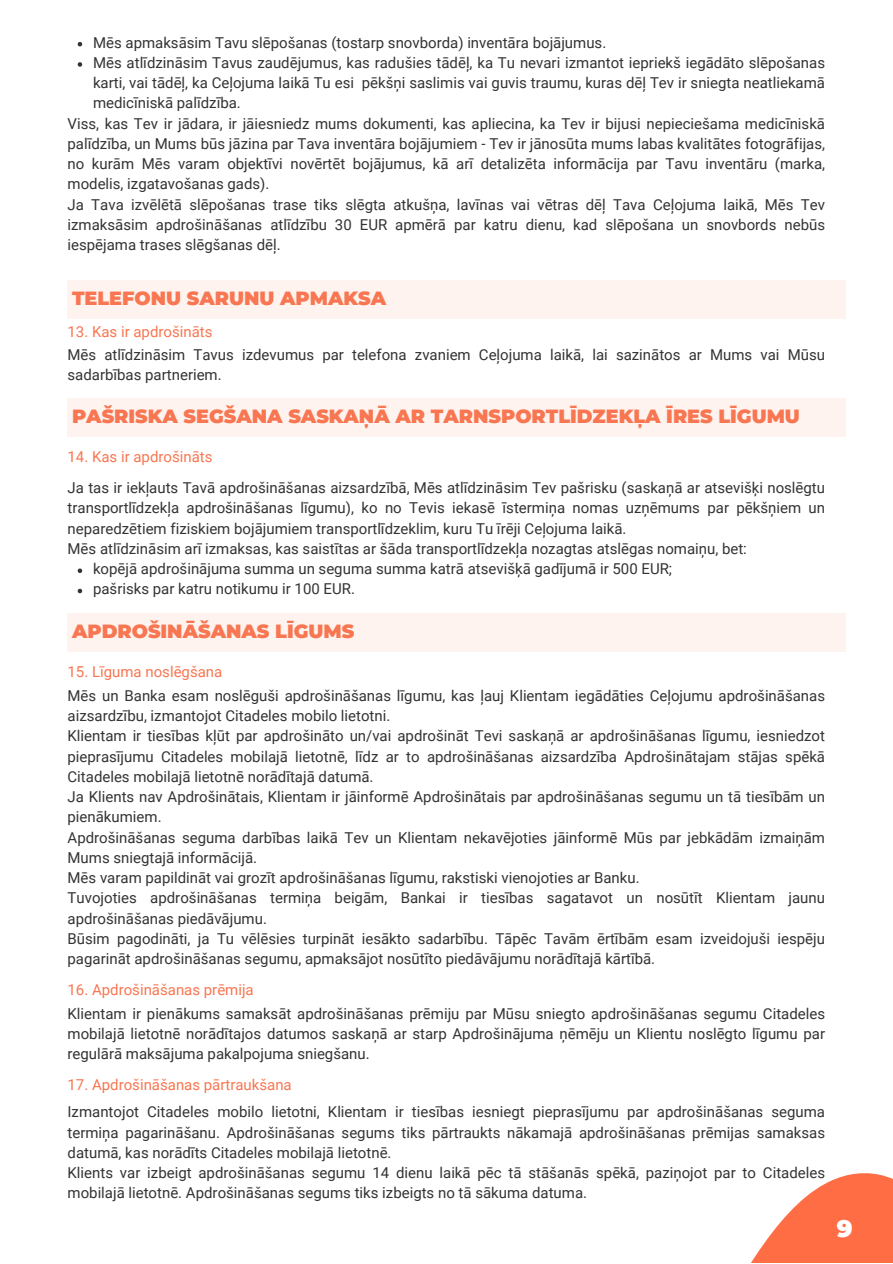
<style>
.page{position:relative;width:893px;height:1264px;background:#fff}
.page>*{position:absolute;margin:0;border:0;box-sizing:border-box;transform-origin:0 0}
.t1{font:900 24px "Montserrat";color:#fff}
.t2{font:900 19.2px "Montserrat";color:#f87651}
.t3{font:15px/20.2px "Roboto";color:#333;text-align:justify}
.t4{font:15px "Roboto";color:#f87651}
</style>
<div class="page">
<svg style="left:751px;top:1173px;width:141px;height:89px"></svg>
<svg style="left:78px;top:42px;width:4px;height:4px"></svg>
<svg style="left:78px;top:62px;width:4px;height:5px"></svg>
<div style="left:68px;top:280px;width:777px;height:38px;background:#fef3ee"></div>
<div style="left:68px;top:398px;width:777px;height:39px;background:#fef3ee"></div>
<svg style="left:78px;top:568px;width:4px;height:5px"></svg>
<svg style="left:78px;top:588px;width:4px;height:5px"></svg>
<div style="left:68px;top:613px;width:777px;height:38px;background:#fef3ee"></div>
<p class="t3" style="left:93px;top:32px;width:514px">Mēs apmaksāsim Tavu slēpošanas (tostarp snovborda) inventāra bojājumus.</p>
<p class="t3" style="left:93px;top:53px;width:733px">Mēs atlīdzināsim Tavus zaudējumus, kas radušies tādēļ, ka Tu nevari izmantot iepriekš iegādāto slēpošanas karti, vai tādēļ, ka Ceļojuma laikā Tu esi pēkšņi saslimis vai guvis traumu, kuras dēļ Tev ir sniegta neatliekamā medicīniskā palīdzība.</p>
<p class="t3" style="left:68px;top:113px;width:759px">Viss, kas Tev ir jādara, ir jāiesniedz mums dokumenti, kas apliecina, ka Tev ir bijusi nepieciešama medicīniskā palīdzība, un Mums būs jāzina par Tava inventāra bojājumiem - Tev ir jānosūta mums labas kvalitātes fotogrāfijas, no kurām Mēs varam objektīvi novērtēt bojājumus, kā arī detalizēta informācija par Tavu inventāru (marka, modelis, izgatavošanas gads).</p>
<p class="t3" style="left:68px;top:194px;width:759px">Ja Tava izvēlētā slēpošanas trase tiks slēgta atkušņa, lavīnas vai vētras dēļ Tava Ceļojuma laikā, Mēs Tev izmaksāsim apdrošināšanas atlīdzību 30 EUR apmērā par katru dienu, kad slēpošana un snovbords nebūs iespējama trases slēgšanas dēļ.</p>
<p class="t2" style="left:72px;top:286px;width:315px">TELEFONU SARUNU APMAKSA</p>
<p class="t4" style="left:68px;top:322px;width:146px">13. Kas ir apdrošināts</p>
<p class="t3" style="left:68px;top:345px;width:759px">Mēs atlīdzināsim Tavus izdevumus par telefona zvaniem Ceļojuma laikā, lai sazinātos ar Mums vai Mūsu sadarbības partneriem.</p>
<p class="t2" style="left:72px;top:405px;width:729px">PAŠRISKA SEGŠANA SASKAŅĀ AR TARNSPORTLĪDZEKĻA ĪRES LĪGUMU</p>
<p class="t4" style="left:68px;top:448px;width:146px">14. Kas ir apdrošināts</p>
<p class="t3" style="left:68px;top:478px;width:759px">Ja tas ir iekļauts Tavā apdrošināšanas aizsardzībā, Mēs atlīdzināsim Tev pašrisku (saskaņā ar atsevišķi noslēgtu transportlīdzekļa apdrošināšanas līgumu), ko no Tevis iekasē īstermiņa nomas uzņēmums par pēkšņiem un neparedzētiem fiziskiem bojājumiem transportlīdzeklim, kuru Tu īrēji Ceļojuma laikā.</p>
<p class="t3" style="left:68px;top:538px;width:680px">Mēs atlīdzināsim arī izmaksas, kas saistītas ar šāda transportlīdzekļa nozagtas atslēgas nomaiņu, bet:</p>
<p class="t3" style="left:93px;top:559px;width:580px">kopējā apdrošinājuma summa un seguma summa katrā atsevišķā gadījumā ir 500 EUR;</p>
<p class="t3" style="left:93px;top:579px;width:263px">pašrisks par katru notikumu ir 100 EUR.</p>
<p class="t2" style="left:72px;top:619px;width:284px">APDROŠINĀŠANAS LĪGUMS</p>
<p class="t4" style="left:68px;top:663px;width:156px">15. Līguma noslēgšana</p>
<p class="t3" style="left:68px;top:685px;width:759px">Mēs un Banka esam noslēguši apdrošināšanas līgumu, kas ļauj Klientam iegādāties Ceļojumu apdrošināšanas aizsardzību, izmantojot Citadeles mobilo lietotni.</p>
<p class="t3" style="left:68px;top:726px;width:759px">Klientam ir tiesības kļūt par apdrošināto un/vai apdrošināt Tevi saskaņā ar apdrošināšanas līgumu, iesniedzot pieprasījumu Citadeles mobilajā lietotnē, līdz ar to apdrošināšanas aizsardzība Apdrošinātajam stājas spēkā Citadeles mobilajā lietotnē norādītajā datumā.</p>
<p class="t3" style="left:68px;top:786px;width:759px">Ja Klients nav Apdrošinātais, Klientam ir jāinformē Apdrošinātais par apdrošināšanas segumu un tā tiesībām un pienākumiem.</p>
<p class="t3" style="left:68px;top:827px;width:759px">Apdrošināšanas seguma darbības laikā Tev un Klientam nekavējoties jāinformē Mūs par jebkādām izmaiņām<br>Mums sniegtajā informācijā.</p>
<p class="t3" style="left:68px;top:867px;width:573px">Mēs varam papildināt vai grozīt apdrošināšanas līgumu, rakstiski vienojoties ar Banku.</p>
<p class="t3" style="left:68px;top:888px;width:759px">Tuvojoties apdrošināšanas termiņa beigām, Bankai ir tiesības sagatavot un nosūtīt Klientam jaunu apdrošināšanas piedāvājumu.</p>
<p class="t3" style="left:68px;top:928px;width:759px">Būsim pagodināti, ja Tu vēlēsies turpināt iesākto sadarbību. Tāpēc Tavām ērtībām esam izveidojuši iespēju pagarināt apdrošināšanas segumu, apmaksājot nosūtīto piedāvājumu norādītajā kārtībā.</p>
<p class="t4" style="left:68px;top:980px;width:188px">16. Apdrošināšanas prēmija</p>
<p class="t3" style="left:68px;top:1003px;width:759px">Klientam ir pienākums samaksāt apdrošināšanas prēmiju par Mūsu sniegto apdrošināšanas segumu Citadeles mobilajā lietotnē norādītajos datumos saskaņā ar starp Apdrošinājuma ņēmēju un Klientu noslēgto līgumu par regulārā maksājuma pakalpojuma sniegšanu.</p>
<p class="t4" style="left:68px;top:1076px;width:226px">17. Apdrošināšanas pārtraukšana</p>
<p class="t3" style="left:68px;top:1102px;width:759px">Izmantojot Citadeles mobilo lietotni, Klientam ir tiesības iesniegt pieprasījumu par apdrošināšanas seguma termiņa pagarināšanu. Apdrošināšanas segums tiks pārtraukts nākamajā apdrošināšanas prēmijas samaksas datumā, kas norādīts Citadeles mobilajā lietotnē.</p>
<p class="t3" style="left:68px;top:1162px;width:759px">Klients var izbeigt apdrošināšanas segumu 14 dienu laikā pēc tā stāšanās spēkā, paziņojot par to Citadeles mobilajā lietotnē. Apdrošināšanas segums tiks izbeigts no tā sākuma datuma.</p>
<p class="t1" style="left:836px;top:1213px;width:17px">9</p>
</div>
